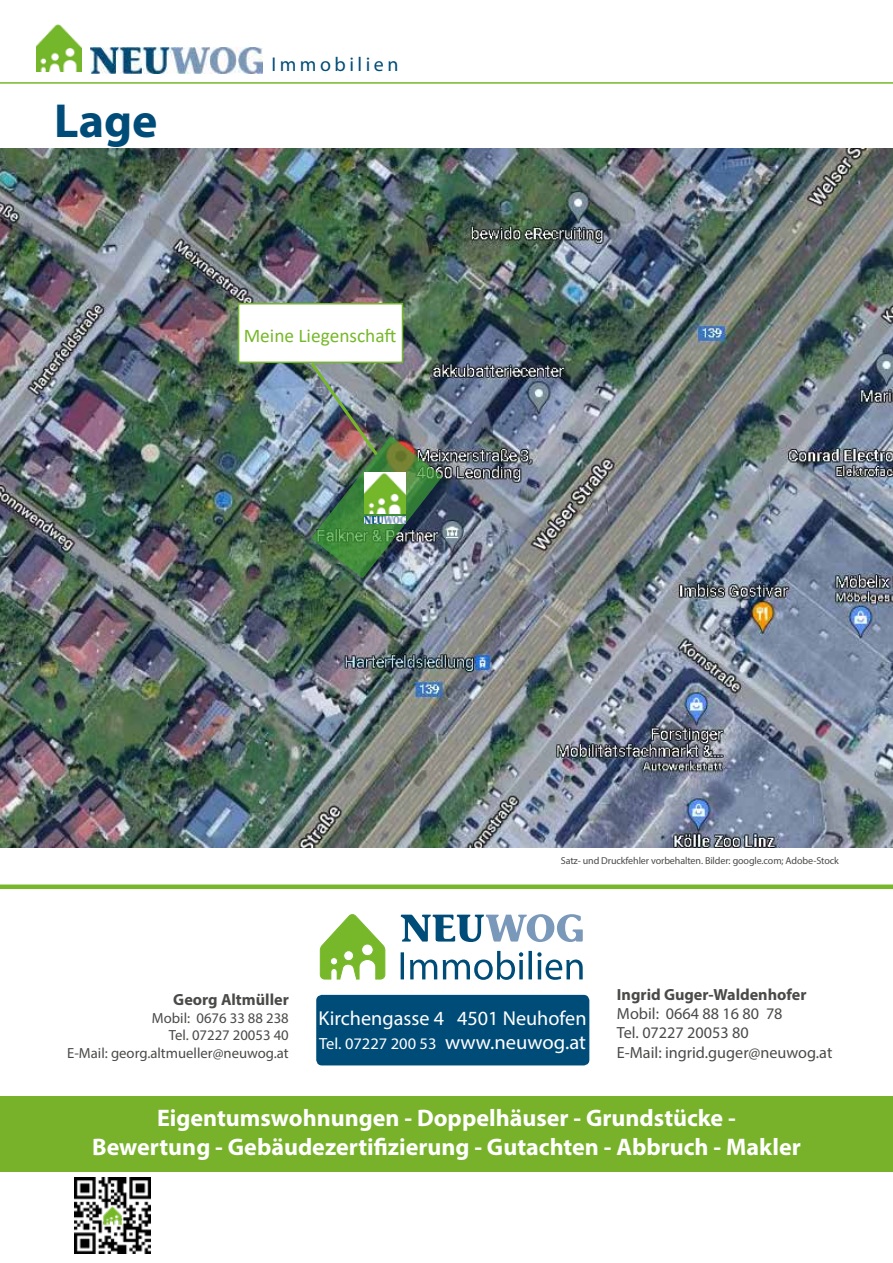
<style>
.page{position:relative;width:893px;height:1263px;background:#fff}
.page>*{position:absolute;margin:0;border:0;box-sizing:border-box;transform-origin:0 0}
.t1{font:700 48px "Myriad Pro";color:#004c78}
.t2{font:700 24px/28.8px "Myriad Pro";color:#fff;text-align:center}
.t3{font:20.25px "Myriad Pro";color:#fff}
.t4{font:19.95px "Myriad Pro";letter-spacing:.175em;color:#004c78}
.t5{font:19.35px "Calibri";color:#76b82a}
.t6{font:16.2px/19.4px "Myriad Pro";color:#4a4a49}
.t7{font:700 16.2px "Myriad Pro";color:#4a4a49}
.t8{font:16.2px "Myriad Pro";color:#fff}
.t9{font:14.7px/17.7px "Myriad Pro";color:#4a4a49;text-align:right}
.t10{font:10.05px "Myriad Pro";letter-spacing:-.01em;color:#4a4a49}
.s1{font-size:20.25px}
</style>
<div class="page">
<div style="left:0;top:884px;width:893px;height:5px;background:#76b82a"></div>
<div style="left:0;top:1096px;width:893px;height:75px;background:#78b22b"></div>
<svg style="left:401px;top:914px;width:182px;height:28px"></svg>
<svg style="left:320px;top:914px;width:66px;height:66px"></svg>
<svg style="left:401px;top:951px;width:182px;height:29px"></svg>
<div style="left:316px;top:995px;width:273px;height:70px;background:#004c78;border-radius:6px"></div>
<hr style="left:0;top:82px;width:893px;height:2px;background:#76b82a">
<img style="left:90px;top:48px;width:172px;height:26px">
<img style="left:36px;top:24px;width:45px;height:47px">
<img style="left:0;top:149px;width:893px;height:699px">
<div style="left:239px;top:304px;width:163px;height:58px;background:#fff"></div>
<div style="left:238px;top:303px;width:165px;height:60px;border:2px solid #76b82a"></div>
<img style="left:308px;top:360px;width:134px;height:218px">
<img style="left:74px;top:1178px;width:76px;height:76px">
<img style="left:364px;top:473px;width:41px;height:40px">
<img style="left:364px;top:517px;width:41px;height:7px">
<h1 class="t1" style="left:54px;top:89px;width:105px">Lage</h1>
<p class="t4" style="left:271px;top:52px;width:129px">Immobilien</p>
<p class="t5" style="left:244px;top:322px;width:154px">Meine Liegenschaft</p>
<p class="t10" style="left:561px;top:854px;width:280px">Satz- und Druckfehler vorbehalten. Bilder: google.com; Adobe-Stock</p>
<p class="t7" style="left:173px;top:989px;width:117px">Georg Altmüller</p>
<p class="t9" style="left:67px;top:1008px;width:223px">Mobil: 0676 33 88 238<br>Tel. 07227 20053 40<br>E-Mail: georg.altmueller@neuwog.at</p>
<p class="t3" style="left:319px;top:1006px;width:269px">Kirchengasse 4 4501 Neuhofen</p>
<p class="t8" style="left:319px;top:1034px;width:268px">Tel. 07227 200 53 <span class="s1">www.neuwog.at</span></p>
<p class="t7" style="left:617px;top:983px;width:191px">Ingrid Guger-Waldenhofer</p>
<p class="t6" style="left:617px;top:1004px;width:217px">Mobil: 0664 88 16 80 78<br>Tel. 07227 20053 80<br>E-Mail: ingrid.guger@neuwog.at</p>
<p class="t2" style="left:92px;top:1103px;width:710px">Eigentumswohnungen - Doppelhäuser - Grundstücke -<br>Bewertung - Gebäudezertifizierung - Gutachten - Abbruch - Makler</p>
</div>
